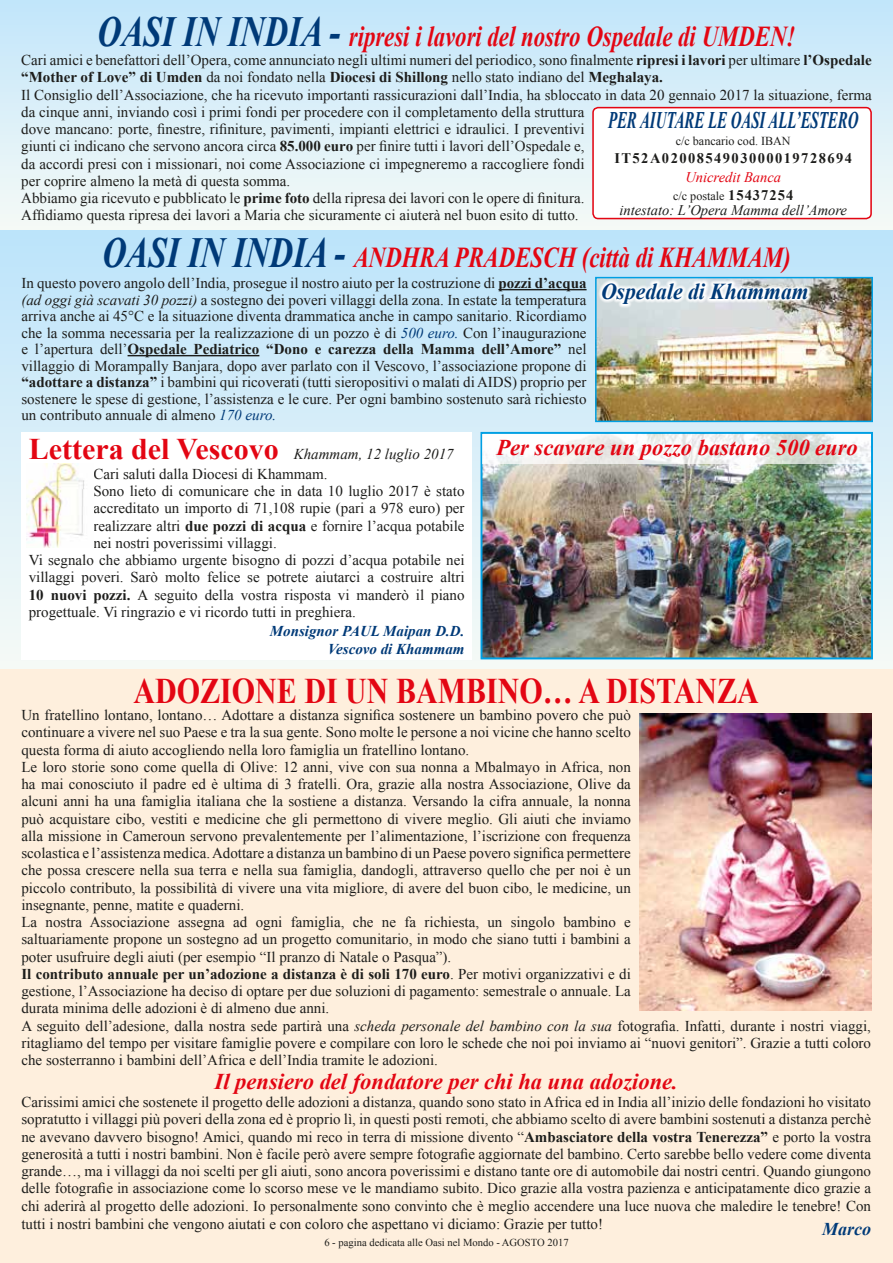
<style>
.page{position:relative;width:893px;height:1263px;background:#fff}
.page>*{position:absolute;margin:0;border:0;box-sizing:border-box;transform-origin:0 0}
.t1{font:700 36px "Times New Roman";color:#e30613;scale:.83 1}
.t2{font:italic 700 28.8px "Times New Roman";color:#e30613;scale:.79 1}
.t3{font:italic 700 23.7px "Times New Roman";color:#003a78;scale:.62 1}
.t4{font:italic 700 22.65px "Times New Roman";color:#003a78;scale:.95 1}
.t5{font:italic 700 22.5px "Times New Roman";color:#e30613}
.t6{font:italic 700 18px "Times New Roman";color:#003a78}
.t7{font:15px/17.2px "Times New Roman";color:#1d1d1b}
.t8{font:italic 700 15px/17.2px "Times New Roman";color:#003a78;text-align:right}
.t9{font:italic 14.55px "Times New Roman";color:#1d1d1b}
.t10{font:700 14.55px "Times New Roman";letter-spacing:.1em;color:#1d1d1b}
.t11{font:italic 14.55px "Times New Roman";color:#e30613}
.t12{font:12.15px "Times New Roman";color:#1d1d1b}
.t13{font:10.65px "Times New Roman";color:#1d1d1b}
.s1{font-size:42.9px;color:#003a78}
.s2{font-weight:700}
.s3{font-weight:700;font-size:14.55px}
.s4{font-style:italic}
.s5{font-style:italic;color:#003a78}
.s6{font-weight:700;font-size:30px;color:#e30613}
</style>
<div class="page">
<div style="left:0;top:669px;width:893px;height:594px;background:#feefdd"></div>
<div style="left:0;top:230px;width:893px;height:439px;background:linear-gradient(to bottom,#bce3fa,#f6faf7)"></div>
<div style="left:0;top:0;width:893px;height:230px;background:linear-gradient(to bottom,#c2e5fa,#f5faf6)"></div>
<hr style="left:498px;top:289px;width:89px;height:1px;background:#1d1d1b">
<hr style="left:128px;top:355px;width:131px;height:1px;background:#1d1d1b">
<img style="left:598px;top:280px;width:272px;height:139px">
<div style="left:595px;top:277px;width:278px;height:145px;border:2px solid #009fe3"></div>
<svg style="left:598px;top:280px;width:214px;height:28px"></svg>
<div style="left:593px;top:108px;width:278px;height:111px;background:#fff;border-radius:5px"></div>
<div style="left:592px;top:107px;width:280px;height:112px;border:2px solid #e30613;border-radius:5px"></div>
<img style="left:483px;top:464px;width:387px;height:192px">
<div style="left:480px;top:432px;width:393px;height:227px;border:2px solid #009fe3"></div>
<div style="left:21px;top:432px;width:451px;height:227px;background:#fff"></div>
<img style="left:26px;top:463px;width:58px;height:85px">
<svg style="left:482px;top:434px;width:389px;height:30px"></svg>
<img style="left:639px;top:713px;width:232px;height:298px">
<h2 class="t2" style="left:98px;top:17px;width:885px"><span class="s1">OASI IN INDIA -</span> ripresi i lavori del nostro Ospedale di UMDEN!</h2>
<p class="t7" style="left:21px;top:51px;width:852px">Cari amici e benefattori dell’Opera, come annunciato negli ultimi numeri del periodico, sono finalmente <span class="s2">ripresi i lavori</span> per ultimare <span class="s2">l’Ospedale “Mother of Love” di Umden</span> da noi fondato nella <span class="s2">Diocesi di Shillong</span> nello stato indiano del <span class="s2">Meghalaya.<br></span>Il Consiglio dell’Associazione, che ha ricevuto importanti rassicurazioni dall’India, ha sbloccato in data 20 gennaio 2017 la situazione, ferma da cinque anni, inviando così i primi fondi per procedere con il completamento della struttura<br>dove mancano: porte, finestre, rifiniture, pavimenti, impianti elettrici e idraulici. I preventivi<br>giunti ci indicano che servono ancora circa <span class="s2">85.000 euro</span> per finire tutti i lavori dell’Ospedale e,<br>da accordi presi con i missionari, noi come Associazione ci impegneremo a raccogliere fondi<br>per coprire almeno la metà di questa somma.<br>Abbiamo gia ricevuto e pubblicato le <span class="s2">prime foto</span> della ripresa dei lavori con le opere di finitura.<br>Affidiamo questa ripresa dei lavori a Maria che sicuramente ci aiuterà nel buon esito di tutto.</p>
<h3 class="t3" style="left:608px;top:103px;width:405px">PER AIUTARE LE OASI ALL’ESTERO</h3>
<p class="t12" style="left:676px;top:132px;width:116px">c/c bancario cod. IBAN</p>
<p class="t10" style="left:614px;top:148px;width:239px">IT52A0200854903000019728694</p>
<p class="t11" style="left:685px;top:167px;width:97px">Unicredit Banca</p>
<p class="t12" style="left:673px;top:188px;width:122px">c/c postale <span class="s3">15437254</span></p>
<p class="t9" style="left:619px;top:201px;width:229px">intestato: L’Opera Mamma dell’Amore</p>
<h2 class="t2" style="left:102px;top:237px;width:873px"><span class="s1">OASI IN INDIA -</span> ANDHRA PRADESCH (città di KHAMMAM)</h2>
<h3 class="t4" style="left:601px;top:276px;width:220px">Ospedale di Khammam</h3>
<p class="t7" style="left:21px;top:274px;width:567px;line-height:16.5px;text-align:justify">In questo povero angolo dell’India, prosegue il nostro aiuto per la costruzione di <span class="s2">pozzi d’acqua </span><span class="s4">(ad oggi già scavati 30 pozzi)</span> a sostegno dei poveri villaggi della zona. In estate la temperatura arriva anche ai 45°C e la situazione diventa drammatica anche in campo sanitario. Ricordiamo che la somma necessaria per la realizzazione di un pozzo è di <span class="s5">500 euro.</span> Con l’inaugurazione e l’apertura dell’<span class="s2">Ospedale Pediatrico “Dono e carezza della Mamma dell’Amore”</span> nel villaggio di Morampally Banjara, dopo aver parlato con il Vescovo, l’associazione propone di <span class="s2">“adottare a distanza”</span> i bambini qui ricoverati (tutti sieropositivi o malati di AIDS) proprio per sostenere le spese di gestione, l’assistenza e le cure. Per ogni bambino sostenuto sarà richiesto un contributo annuale di almeno <span class="s5">170 euro.</span></p>
<p class="t7" style="left:93px;top:444px;width:362px;line-height:19.5px;text-indent:-65px"><span class="s6">Lettera del Vescovo</span> <span class="s4">Khammam, 12 luglio 2017<br></span>Cari saluti dalla Diocesi di Khammam.</p>
<p class="t7" style="left:93px;top:482px;width:373px">Sono lieto di comunicare che in data 10 luglio 2017 è stato</p>
<p class="t7" style="left:93px;top:499px;width:373px">accreditato un importo di 71,108 rupie (pari a 978 euro) per</p>
<p class="t7" style="left:93px;top:517px;width:373px">realizzare altri <span class="s2">due pozzi di acqua</span> e fornire l’acqua potabile</p>
<p class="t7" style="left:93px;top:534px;width:185px">nei nostri poverissimi villaggi.</p>
<p class="t7" style="left:29px;top:551px;width:437px">Vi segnalo che abbiamo urgente bisogno di pozzi d’acqua potabile nei</p>
<p class="t7" style="left:29px;top:568px;width:437px">villaggi poveri. Sarò molto felice se potrete aiutarci a costruire altri</p>
<p class="t7" style="left:29px;top:586px;width:437px"><span class="s2">10 nuovi pozzi.</span> A seguito della vostra risposta vi manderò il piano</p>
<p class="t7" style="left:29px;top:603px;width:329px">progettuale. Vi ringrazio e vi ricordo tutti in preghiera.</p>
<p class="t8" style="left:270px;top:622px;width:196px">Monsignor PAUL Maipan D.D.<br>Vescovo di Khammam</p>
<h3 class="t5" style="left:496px;top:432px;width:363px">Per scavare un pozzo bastano 500 euro</h3>
<h1 class="t1" style="left:134px;top:666px;width:755px">ADOZIONE DI UN BAMBINO… A DISTANZA</h1>
<p class="t7" style="left:21px;top:706px;width:851px">Un fratellino lontano, lontano… Adottare a distanza significa sostenere un bambino povero che può<br>continuare a vivere nel suo Paese e tra la sua gente. Sono molte le persone a noi vicine che hanno scelto<br>questa forma di aiuto accogliendo nella loro famiglia un fratellino lontano.<br>Le loro storie sono come quella di Olive: 12 anni, vive con sua nonna a Mbalmayo in Africa, non<br>ha mai conosciuto il padre ed è ultima di 3 fratelli. Ora, grazie alla nostra Associazione, Olive da<br>alcuni anni ha una famiglia italiana che la sostiene a distanza. Versando la cifra annuale, la nonna<br>può acquistare cibo, vestiti e medicine che gli permettono di vivere meglio. Gli aiuti che inviamo<br>alla missione in Cameroun servono prevalentemente per l’alimentazione, l’iscrizione con frequenza<br>scolastica e l’assistenza medica. Adottare a distanza un bambino di un Paese povero significa permettere<br>che possa crescere nella sua terra e nella sua famiglia, dandogli, attraverso quello che per noi è un<br>piccolo contributo, la possibilità di vivere una vita migliore, di avere del buon cibo, le medicine, un<br>insegnante, penne, matite e quaderni.<br>La nostra Associazione assegna ad ogni famiglia, che ne fa richiesta, un singolo bambino e<br>saltuariamente propone un sostegno ad un progetto comunitario, in modo che siano tutti i bambini a<br>poter usufruire degli aiuti (per esempio “Il pranzo di Natale o Pasqua”).<br><span class="s2">Il contributo annuale per un’adozione a distanza è di soli 170 euro</span>. Per motivi organizzativi e di<br>gestione, l’Associazione ha deciso di optare per due soluzioni di pagamento: semestrale o annuale. La<br>durata minima delle adozioni è di almeno due anni.<br>A seguito dell’adesione, dalla nostra sede partirà una <span class="s4">scheda personale del bambino con la sua</span> fotografia. Infatti, durante i nostri viaggi, ritagliamo del tempo per visitare famiglie povere e compilare con loro le schede che noi poi inviamo ai “nuovi genitori”. Grazie a tutti coloro che sosterranno i bambini dell’Africa e dell’India tramite le adozioni.</p>
<h3 class="t5" style="left:215px;top:1066px;width:465px">Il pensiero del fondatore per chi ha una adozione.</h3>
<p class="t7" style="left:21px;top:1093px;width:851px;text-align:justify">Carissimi amici che sostenete il progetto delle adozioni a distanza, quando sono stato in Africa ed in India all’inizio delle fondazioni ho visitato sopratutto i villaggi più poveri della zona ed è proprio lì, in questi posti remoti, che abbiamo scelto di avere bambini sostenuti a distanza perchè ne avevano davvero bisogno! Amici, quando mi reco in terra di missione divento “<span class="s2">Ambasciatore della vostra Tenerezza”</span> e porto la vostra generosità a tutti i nostri bambini. Non è facile però avere sempre fotografie aggiornate del bambino. Certo sarebbe bello vedere come diventa grande…, ma i villaggi da noi scelti per gli aiuti, sono ancora poverissimi e distano tante ore di automobile dai nostri centri. Quando giungono delle fotografie in associazione come lo scorso mese ve le mandiamo subito. Dico grazie alla vostra pazienza e anticipatamente dico grazie a chi aderirà al progetto delle adozioni. Io personalmente sono convinto che è meglio accendere una luce nuova che maledire le tenebre! Con tutti i nostri bambini che vengono aiutati e con coloro che aspettano vi diciamo: Grazie per tutto!</p>
<p class="t6" style="left:822px;top:1216px;width:50px">Marco</p>
<p class="t13" style="left:324px;top:1235px;width:246px">6 - pagina dedicata alle Oasi nel Mondo - AGOSTO 2017</p>
</div>
